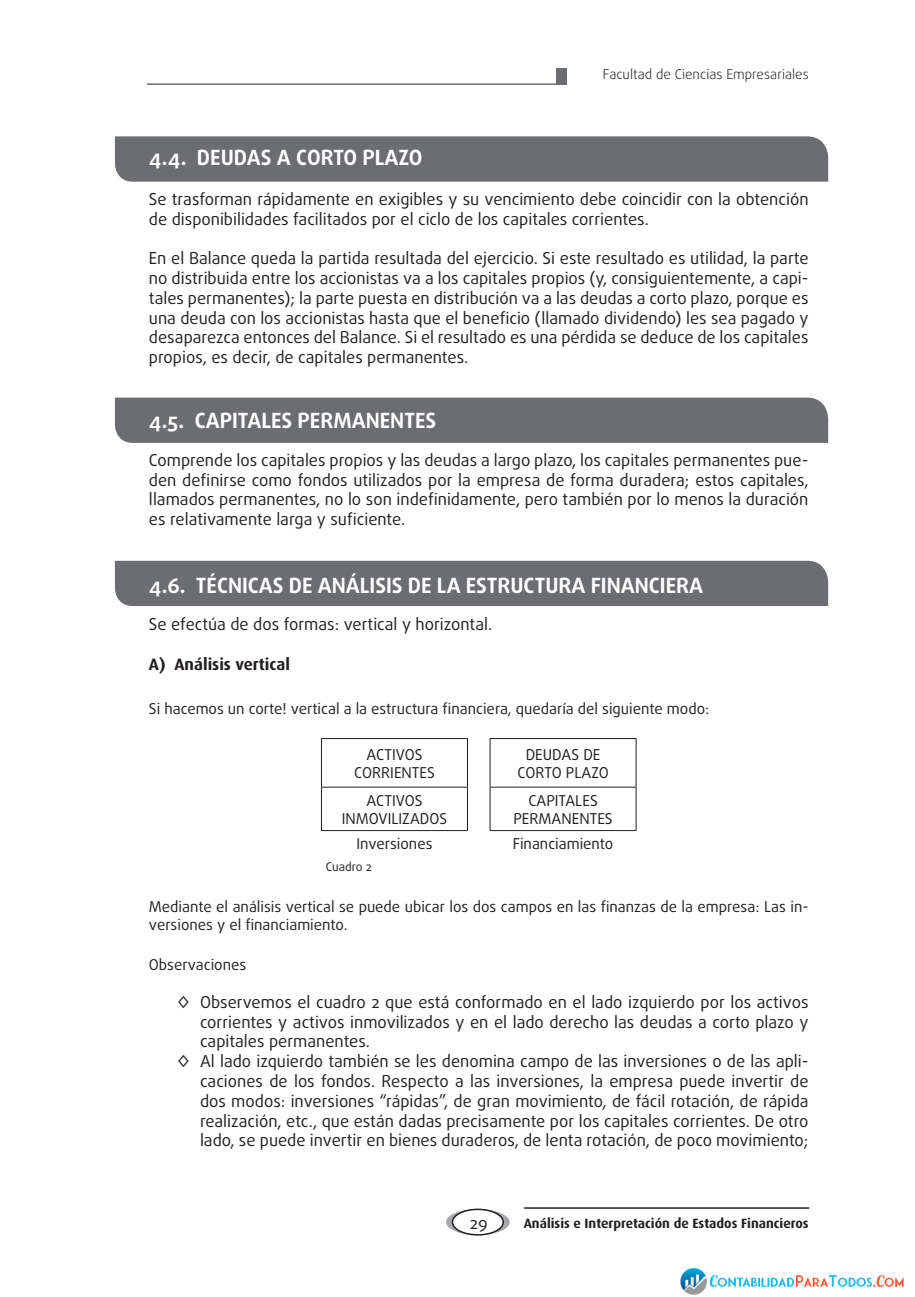
<style>
.page{position:relative;width:915px;height:1297px;background:#fff}
.page>*{position:absolute;margin:0;border:0;box-sizing:border-box;transform-origin:0 0}
.t1{font:700 21px "Daxline Pro";color:#fff}
.t2{font:16.5px/19.8px "Daxline Pro";color:#231f20;text-align:justify}
.t3{font:700 16.5px "Dax Pro";color:#231f20}
.t4{font:15px/18px "Daxline Pro";color:#231f20}
.t5{font:700 13.5px "Dax Pro";color:#231f20}
.t6{font:300 13.5px "Daxline Pro";color:#231f20}
.t7{font:12px "Daxline Pro";color:#231f20}
</style>
<div class="page">
<svg style="left:446px;top:1209px;width:63px;height:26px"></svg>
<div style="left:452px;top:1209px;width:51px;height:26px;background:#fff;border-radius:50%"></div>
<div style="left:451px;top:1208px;width:53px;height:27px;border:2px solid #231f20;border-radius:50%"></div>
<hr style="left:524px;top:1207px;width:285px;height:2px;background:#231f20">
<hr style="left:147px;top:84px;width:415px;height:1px;background:#231f20">
<div style="left:556px;top:68px;width:10px;height:16px;background:#6c6d70"></div>
<div style="left:115px;top:561px;width:712px;height:45px;background:#6c6d70"></div>
<div style="left:115px;top:398px;width:712px;height:45px;background:#6c6d70"></div>
<div style="left:115px;top:136px;width:712px;height:46px;background:#6c6d70"></div>
<hr style="left:321px;top:738px;width:146px;height:1px;background:#231f20">
<hr style="left:321px;top:739px;width:1px;height:48px;background:#231f20">
<hr style="left:467px;top:739px;width:1px;height:48px;background:#231f20">
<hr style="left:489px;top:738px;width:147px;height:1px;background:#231f20">
<hr style="left:489px;top:739px;width:1px;height:48px;background:#231f20">
<hr style="left:635px;top:739px;width:1px;height:48px;background:#231f20">
<hr style="left:321px;top:787px;width:146px;height:1px;background:#231f20">
<hr style="left:321px;top:787px;width:1px;height:43px;background:#231f20">
<hr style="left:467px;top:787px;width:1px;height:43px;background:#231f20">
<hr style="left:489px;top:787px;width:147px;height:1px;background:#231f20">
<hr style="left:489px;top:787px;width:1px;height:43px;background:#231f20">
<hr style="left:635px;top:787px;width:1px;height:43px;background:#231f20">
<hr style="left:489px;top:830px;width:147px;height:1px;background:#231f20">
<hr style="left:321px;top:830px;width:146px;height:1px;background:#231f20">
<img style="left:680px;top:1267px;width:223px;height:28px">
<p class="t6" style="left:602px;top:65px;width:207px">Facultad de Ciencias Empresariales</p>
<p class="t1" style="left:149px;top:144px;width:275px">4.4. DE UDAS A CORTO PLAZO</p>
<p class="t2" style="left:149px;top:189px;width:661px">Se trasforman rápidamente en exigibles y su vencimiento debe coincidir con la obtención de disponibilidades facilitados por el ciclo de los capitales corrientes.</p>
<p class="t2" style="left:149px;top:248px;width:661px">En el Balance queda la partida resultada del ejercicio. Si este resultado es utilidad, la parte no distribuida entre los accionistas va a los capitales propios (y, consiguientemente, a capi&shy;tales permanentes); la parte puesta en distribución va a las deudas a corto plazo, porque es una deuda con los accionistas hasta que el beneficio (llamado dividendo) les sea pagado y desaparezca entonces del Balance. Si el resultado es una pérdida se deduce de los capitales propios, es decir, de capitales permanentes.</p>
<p class="t1" style="left:149px;top:406px;width:230px">4.5. CAPITALES PERMANEN</p>
<p class="t1" style="left:404px;top:406px;width:33px">TES</p>
<p class="t2" style="left:149px;top:450px;width:661px">Comprende los capitales propios y las deudas a largo plazo, los capitales permanentes pue&shy;den definirse como fondos utilizados por la empresa de forma duradera; estos capitales, llamados permanentes, no lo son indefinidamente, pero también por lo menos la duración es relativamente larga y suficiente.</p>
<p class="t1" style="left:149px;top:571px;width:80px">4.6. TÉCNIC</p>
<p class="t1" style="left:259px;top:571px;width:387px">AS DE ANÁLISIS DE LA ESTRUCTURA FINANCIE</p>
<p class="t1" style="left:676px;top:571px;width:28px">RA</p>
<p class="t2" style="left:149px;top:615px;width:345px">Se efectúa de dos formas: vertical y horizontal.</p>
<p class="t3" style="left:149px;top:653px;width:142px">A) Análisis vertical</p>
<p class="t4" style="left:149px;top:700px;width:561px">Si hacemos un corte! vertical a la estructura financiera, quedaría del siguiente modo:</p>
<p class="t4" style="left:366px;top:745px;width:48px">ACTI VOS</p>
<p class="t4" style="left:354px;top:763px;width:9px">CORRIEN</p>
<p class="t4" style="left:412px;top:763px;width:16px">TES</p>
<p class="t4" style="left:517px;top:745px;width:83px;text-align:center">DEUDAS DE<br>CORTOPLAZO</p>
<p class="t4" style="left:341px;top:791px;width:88px;text-indent:25px">ACTIVOS<br>IN MOVILIZADOS</p>
<p class="t4" style="left:513px;top:791px;width:70px;text-indent:15px">CAPITALES<br>PERMANEN</p>
<p class="t4" style="left:589px;top:809px;width:16px">TES</p>
<p class="t4" style="left:356px;top:835px;width:78px">I nversiones</p>
<p class="t4" style="left:512px;top:835px;width:102px">Financiamiento</p>
<p class="t7" style="left:325px;top:859px;width:47px">Cuadro 2</p>
<p class="t4" style="left:149px;top:897px;width:661px">Mediante el análisis vertical se puede ubicar los dos campos en las finanzas de la empresa: Las in&shy;versiones y el financiamiento.</p>
<p class="t4" style="left:149px;top:956px;width:99px">Observaciones</p>
<p class="t2" style="left:177px;top:992px;width:632px">◊ Observemos el cuadro 2 que está conformado en el lado izquierdo por los activos</p>
<p class="t2" style="left:200px;top:1012px;width:609px">corrientes y activos inmovilizados y en el lado derecho las deudas a corto plazo y</p>
<p class="t2" style="left:200px;top:1032px;width:171px">capitales permanentes.</p>
<p class="t2" style="left:177px;top:1051px;width:632px">◊ Al lado izquierdo también se les denomina campo de las inversiones o de las apli-</p>
<p class="t2" style="left:200px;top:1071px;width:610px">caciones de los fondos. Respecto a las inversiones, la empresa puede invertir de</p>
<p class="t2" style="left:200px;top:1091px;width:609px">dos modos: inversiones “rápidas”, de gran movimiento, de fácil rotación, de rápida</p>
<p class="t2" style="left:200px;top:1111px;width:609px">realización, etc., que están dadas precisamente por los capitales corrientes. De otro</p>
<p class="t2" style="left:200px;top:1131px;width:610px">lado, se puede invertir en bienes duraderos, de lenta rotación, de poco movimiento;</p>
<p class="t2" style="left:470px;top:1213px;width:19px">29</p>
<p class="t5" style="left:523px;top:1214px;width:286px">Análisis e Interpretación de Estados Financieros</p>
</div>
